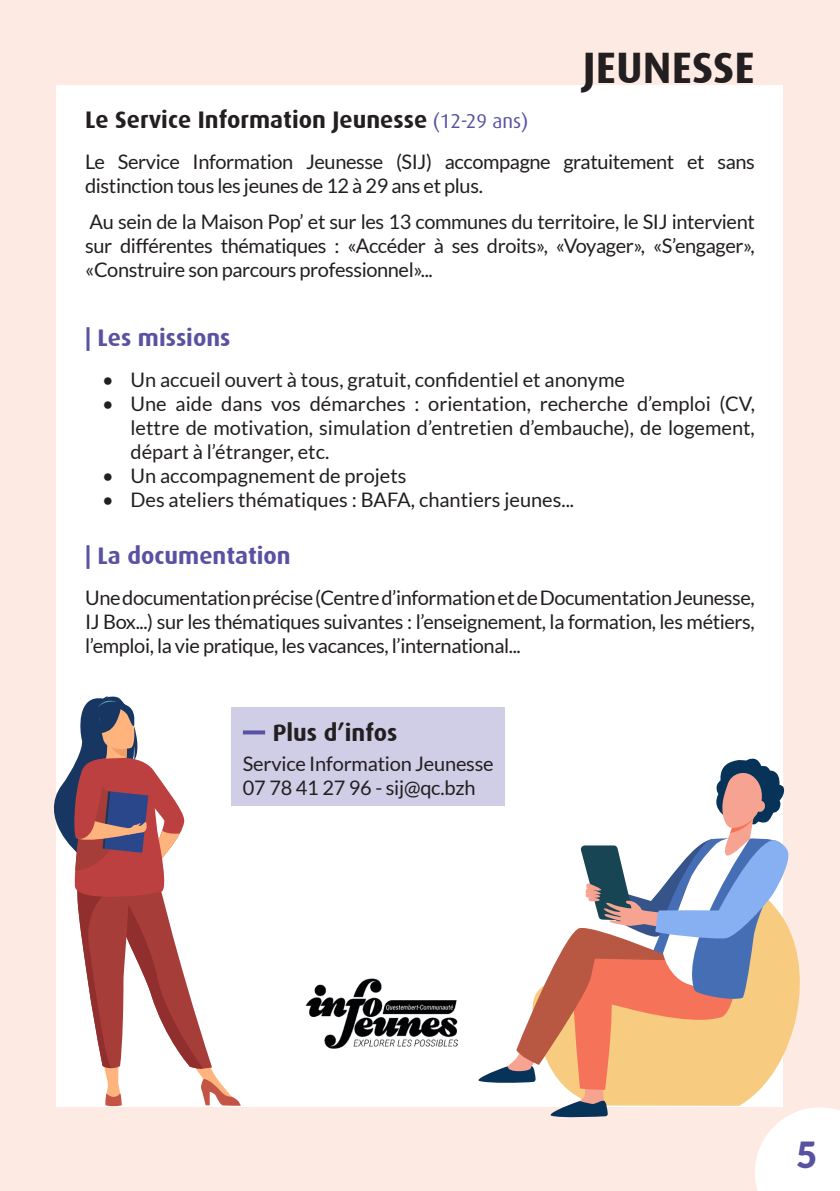
<style>
.page{position:relative;width:840px;height:1191px;background:#fff}
.page>*{position:absolute;margin:0;border:0;box-sizing:border-box;transform-origin:0 0}
.t1{font:700 44px "Dax";color:#231f20}
.t2{font:900 36px "Lato";color:#5952a2}
.t3{font:700 24px "Dax";color:#231f20}
.t4{font:700 24px "Dax";color:#5952a2}
.t5{font:20px/24px "Lato";letter-spacing:-.015em;color:#231f20;text-align:justify}
.s1{font-weight:400;font-size:20px;color:#5952a2}
</style>
<div class="page">
<div style="left:0;top:0;width:839px;height:1191px;background:#fdeae2"></div>
<div style="left:57px;top:85px;width:725px;height:1021px;background:#fff"></div>
<img style="left:305px;top:978px;width:152px;height:71px">
<svg style="left:53px;top:694px;width:187px;height:412px"></svg>
<svg style="left:474px;top:753px;width:365px;height:438px"></svg>
<div style="left:231px;top:707px;width:274px;height:99px;background:#d0cde6"></div>
<svg style="left:243px;top:730px;width:22px;height:4px"></svg>
<p class="t1" style="left:582px;top:43px;width:173px">JEUNESSE</p>
<p class="t3" style="left:85px;top:106px;width:444px">Le Service Information Jeunesse <span class="s1">(12-29 ans)</span></p>
<p class="t5" style="left:85px;top:150px;width:671px">Le Service Information Jeunesse (SIJ) accompagne gratuitement et sans distinction tous les jeunes de 12 à 29 ans et plus.</p>
<p class="t5" style="left:85px;top:209px;width:670px">Au sein de la Maison Pop’ et sur les 13 communes du territoire, le SIJ intervient sur différentes thématiques : «Accéder à ses droits», «Voyager», «S’engager», «Construire son parcours professionnel»...</p>
<p class="t4" style="left:85px;top:324px;width:147px">| Les missions</p>
<p class="t5" style="left:102px;top:367px;width:524px">• Un accueil ouvert à tous, gratuit, confidentiel et anonyme</p>
<p class="t5" style="left:130px;top:391px;width:625px;text-indent:-28px">• Une aide dans vos démarches : orientation, recherche d’emploi (CV, lettre de motivation, simulation d’entretien d’embauche), de logement, départ à l’étranger, etc.</p>
<p class="t5" style="left:102px;top:463px;width:306px">• Un accompagnement de projets</p>
<p class="t5" style="left:102px;top:487px;width:473px">• Des ateliers thématiques : BAFA, chantiers jeunes...</p>
<p class="t4" style="left:85px;top:542px;width:207px">| La documentation</p>
<p class="t5" style="left:85px;top:586px;width:671px">Une documentation précise (Centre d’information et de Documentation Jeunesse, IJ Box...) sur les thématiques suivantes : l’enseignement, la formation, les métiers, l’emploi, la vie pratique, les vacances, l’international...</p>
<p class="t3" style="left:273px;top:719px;width:126px">Plus d’infos</p>
<p class="t5" style="left:243px;top:751px;width:252px">Service Information Jeunesse</p>
<p class="t5" style="left:243px;top:775px;width:234px">07 78 41 27 96 - sij@qc.bzh</p>
<p class="t2" style="left:795px;top:1134px;width:22px">5</p>
</div>
